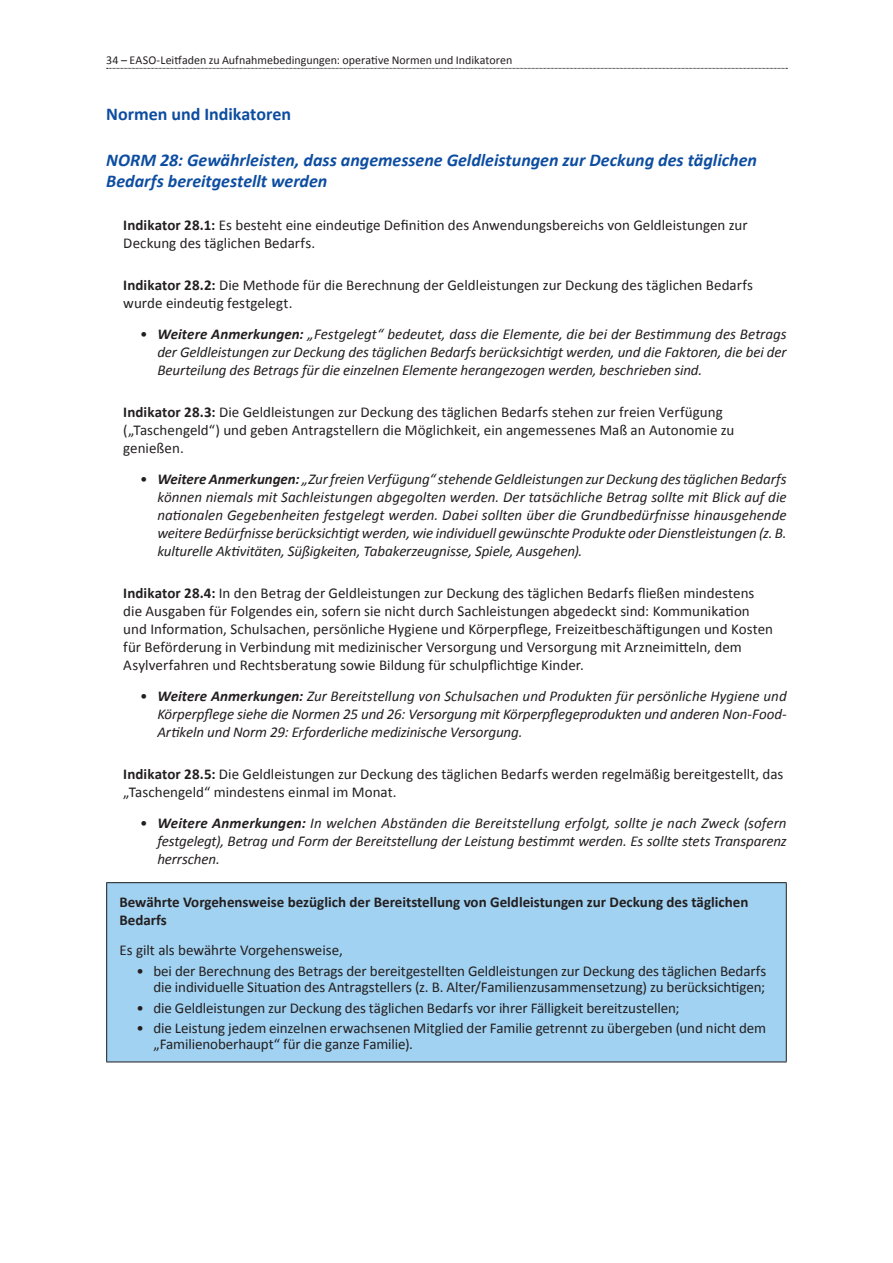
<style>
.page{position:relative;width:893px;height:1263px;background:#fff}
.page>*{position:absolute;margin:0;border:0;box-sizing:border-box;transform-origin:0 0}
.T3_NN{font:italic 700 18px/21.6px "Calibri";color:#0d4da1}
.T3_NN-2{font:700 18px "Calibri";color:#0d4da1}
.T4{font:15px/18px "Calibri";color:#231f20}
.t1{font:italic 15px/18px "Calibri";letter-spacing:-.01em;color:#231f20;text-align:justify}
.table_body_text{font:700 15px/18px "Calibri";color:#231f20}
.table_body_text-2{font:15px "Calibri";color:#231f20}
.t2{font:12px "Calibri";color:#231f20}
.s1{font-weight:700}
.s2{font-style:normal}
</style>
<div class="page">
<svg style="left:107px;top:68px;width:680px;height:1px"></svg>
<div style="left:107px;top:883px;width:679px;height:179px;background:#a1d2f1"></div>
<hr style="left:106px;top:882px;width:681px;height:1px;background:#231f20">
<hr style="left:106px;top:883px;width:1px;height:178px;background:#231f20">
<hr style="left:786px;top:883px;width:1px;height:178px;background:#231f20">
<hr style="left:106px;top:1061px;width:681px;height:1px;background:#231f20">
<p class="t2" style="left:106px;top:52px;width:407px">34 – EASO-Leitfaden zu Aufnahmebedingungen: operative Normen und Indikatoren</p>
<p class="T3_NN-2" style="left:106px;top:102px;width:186px">Normen und Indikatoren</p>
<p class="T3_NN" style="left:106px;top:149px;width:652px">NORM 28: Gewährleisten, dass angemessene Geldleistungen zur Deckung des täglichen<br>Bedarfs bereitgestellt werden</p>
<p class="T4" style="left:123px;top:216px;width:626px"><span class="s1">Indikator 28.1:</span> Es besteht eine eindeutige Definition des Anwendungsbereichs von Geldleistungen zur<br>Deckung des täglichen Bedarfs.</p>
<p class="T4" style="left:123px;top:276px;width:631px"><span class="s1">Indikator 28.2:</span> Die Methode für die Berechnung der Geldleistungen zur Deckung des täglichen Bedarfs wurde eindeutig festgelegt.</p>
<p class="t1" style="left:157px;top:324px;width:631px;text-indent:-17px"><span class="s2">•</span> <span class="s1">Weitere Anmerkungen:</span> „Festgelegt“ bedeutet, dass die Elemente, die bei der Bestimmung des Betrags der Geldleistungen zur Deckung des täglichen Bedarfs berücksichtigt werden, und die Faktoren, die bei der Beurteilung des Betrags für die einzelnen Elemente herangezogen werden, beschrieben sind.</p>
<p class="T4" style="left:123px;top:403px;width:613px"><span class="s1">Indikator 28.3:</span> Die Geldleistungen zur Deckung des täglichen Bedarfs stehen zur freien Verfügung („Taschengeld“) und geben Antragstellern die Möglichkeit, ein angemessenes Maß an Autonomie zu genießen.</p>
<p class="t1" style="left:157px;top:469px;width:631px;text-indent:-17px"><span class="s2">•</span> <span class="s1">Weitere Anmerkungen:</span> „Zurfreien Verfügung“ stehende Geldleistungen zur Deckung des täglichen Bedarfs können niemals mit Sachleistungen abgegolten werden. Der tatsächliche Betrag sollte mit Blick auf die nationalen Gegebenheiten festgelegt werden. Dabei sollten über die Grundbedürfnisse hinausgehende weitere Bedürfnisse berücksichtigt werden, wie individuell gewünschte Produkte oder Dienstleistungen (z. B. kulturelle Aktivitäten, Süßigkeiten, Tabakerzeugnisse, Spiele, Ausgehen).</p>
<p class="T4" style="left:123px;top:584px;width:651px"><span class="s1">Indikator 28.4:</span> In den Betrag der Geldleistungen zur Deckung des täglichen Bedarfs fließen mindestens die Ausgaben für Folgendes ein, sofern sie nicht durch Sachleistungen abgedeckt sind: Kommunikation und Information, Schulsachen, persönliche Hygiene und Körperpflege, Freizeitbeschäftigungen und Kosten für Beförderung in Verbindung mit medizinischer Versorgung und Versorgung mit Arzneimitteln, dem Asylverfahren und Rechtsberatung sowie Bildung für schulpflichtige Kinder.</p>
<p class="t1" style="left:157px;top:686px;width:631px;text-indent:-17px"><span class="s2">•</span> <span class="s1">Weitere Anmerkungen:</span> Zur Bereitstellung von Schulsachen und Produkten für persönliche Hygiene und Körperpflege siehe die Normen 25 und 26: Versorgung mit Körperpflegeprodukten und anderen Non-Food-Artikeln und Norm 29: Erforderliche medizinische Versorgung.</p>
<p class="T4" style="left:123px;top:765px;width:662px"><span class="s1">Indikator 28.5:</span> Die Geldleistungen zur Deckung des täglichen Bedarfs werden regelmäßig bereitgestellt, das „Taschengeld“ mindestens einmal im Monat.</p>
<p class="t1" style="left:157px;top:813px;width:631px;text-indent:-17px"><span class="s2">•</span> <span class="s1">Weitere Anmerkungen:</span> In welchen Abständen die Bereitstellung erfolgt, sollte je nach Zweck (sofern festgelegt), Betrag und Form der Bereitstellung der Leistung bestimmt werden. Es sollte stets Transparenz herrschen.</p>
<p class="table_body_text" style="left:119px;top:893px;width:630px">Bewährte Vorgehensweise bezüglich der Bereitstellung von Geldleistungen zur Deckung des täglichen<br>Bedarfs</p>
<p class="table_body_text-2" style="left:119px;top:941px;width:225px">Es gilt als bewährte Vorgehensweise,</p>
<p class="T4" style="left:136px;top:963px;width:631px;line-height:16.2px;text-align:right">• bei der Berechnung des Betrags der bereitgestellten Geldleistungen zur Deckung des täglichen Bedarfs die individuelle Situation des Antragstellers (z. B. Alter/Familienzusammensetzung) zu berücksichtigen;</p>
<p class="T4" style="left:136px;top:999px;width:545px">• die Geldleistungen zur Deckung des täglichen Bedarfs vor ihrer Fälligkeit bereitzustellen;</p>
<p class="T4" style="left:153px;top:1020px;width:614px;line-height:16.2px;text-indent:-17px">• die Leistung jedem einzelnen erwachsenen Mitglied der Familie getrennt zu übergeben (und nicht dem „Familienoberhaupt“ für die ganze Familie).</p>
</div>
